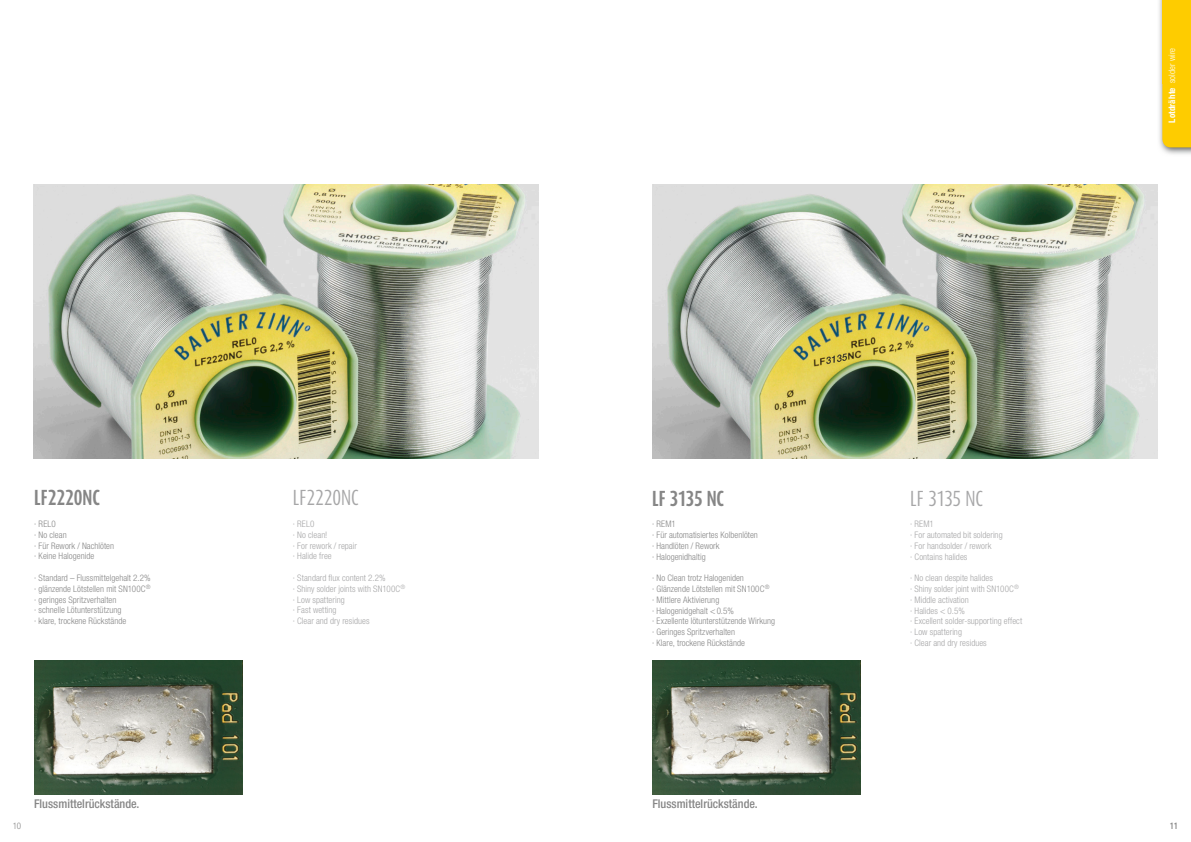
<style>
.page{position:relative;width:1191px;height:842px;background:#fff}
.page>*{position:absolute;margin:0;border:0;box-sizing:border-box;transform-origin:0 0}
.t1{font:700 18px "Dax Compact";letter-spacing:-.005em;color:#868686}
.t2{font:18px "Dax Compact";letter-spacing:-.005em;color:#a6a6a7}
.t3{font:500 condensed 12.1px "Helvetica Neue";color:#868686}
.t4{font:300 condensed 9px/10.8px "Helvetica Neue";letter-spacing:.005em;color:#868686}
.t5{font:300 condensed 9px/10.8px "Helvetica Neue";letter-spacing:.005em;color:#a6a6a7}
.t6{font:300 condensed 9px "Helvetica Neue";letter-spacing:.005em;color:#fff}
.s1{font-weight:700}
</style>
<div class="page">
<img style="left:1159px;top:0;width:32px;height:154px">
<div style="left:1162px;top:84px;width:29px;height:63px;background:#fecc00"></div>
<div style="left:1162px;top:0;width:29px;height:84px;background:#fecc00"></div>
<img style="left:33px;top:184px;width:506px;height:274px">
<img style="left:652px;top:184px;width:505px;height:274px">
<img style="left:35px;top:660px;width:208px;height:134px">
<img style="left:652px;top:660px;width:208px;height:134px">
<p class="t6" style="left:1166px;top:123px;width:76px;rotate:-90deg"><span class="s1">Lotdrähte</span> solder wire</p>
<h1 class="t1" style="left:34px;top:486px;width:67px">LF2220NC</h1>
<p class="t4" style="left:34px;top:518px;width:81px">· REL0<br>· No clean<br>· Für Rework / Nachlöten · Keine Halogenide</p>
<p class="t4" style="left:34px;top:572px;width:118px">· Standard – Flussmittelgehalt 2.2% · glänzende Lötstellen mit SN100C<sup>® </sup>· geringes Spritzverhalten<br>· schnelle Lötunterstützung<br>· klare, trockene Rückstände</p>
<h1 class="t2" style="left:293px;top:486px;width:67px">LF2220NC</h1>
<p class="t5" style="left:293px;top:518px;width:66px">· REL0<br>· No clean!<br>· For rework / repair · Halide free</p>
<p class="t5" style="left:293px;top:572px;width:114px">· Standard flux content 2.2%<br>· Shiny solder joints with SN100C<sup>® </sup>· Low spattering<br>· Fast wetting<br>· Clear and dry residues</p>
<h1 class="t1" style="left:652px;top:486px;width:74px">LF 3135 NC</h1>
<p class="t4" style="left:652px;top:518px;width:107px">· REM1<br>· Für automatisiertes Kolbenlöten · Handlöten / Rework<br>· Halogenidhaltig</p>
<p class="t4" style="left:652px;top:572px;width:125px">· No Clean trotz Halogeniden<br>· Glänzende Lötstellen mit SN100C<sup>®<br></sup>· Mittlere Aktivierung<br>· Halogenidgehalt &lt; 0.5%<br>· Exzellente lötunterstützende Wirkung · Geringes Spritzverhalten<br>· Klare, trockene Rückstände</p>
<h2 class="t3" style="left:34px;top:796px;width:107px">Flussmittelrückstände.</h2>
<h2 class="t3" style="left:652px;top:796px;width:107px">Flussmittelrückstände.</h2>
<h1 class="t2" style="left:910px;top:486px;width:74px">LF 3135 NC</h1>
<p class="t5" style="left:910px;top:518px;width:94px">· REM1<br>· For automated bit soldering · For handsolder / rework<br>· Contains halides</p>
<p class="t5" style="left:910px;top:572px;width:113px">· No clean despite halides<br>· Shiny solder joint with SN100C<sup>® </sup>· Middle activation<br>· Halides &lt; 0.5%<br>· Excellent solder-supporting effect · Low spattering<br>· Clear and dry residues</p>
<p class="t4" style="left:13px;top:820px;width:10px">10</p>
<p class="t4" style="left:1170px;top:820px;width:10px">11</p>
</div>
